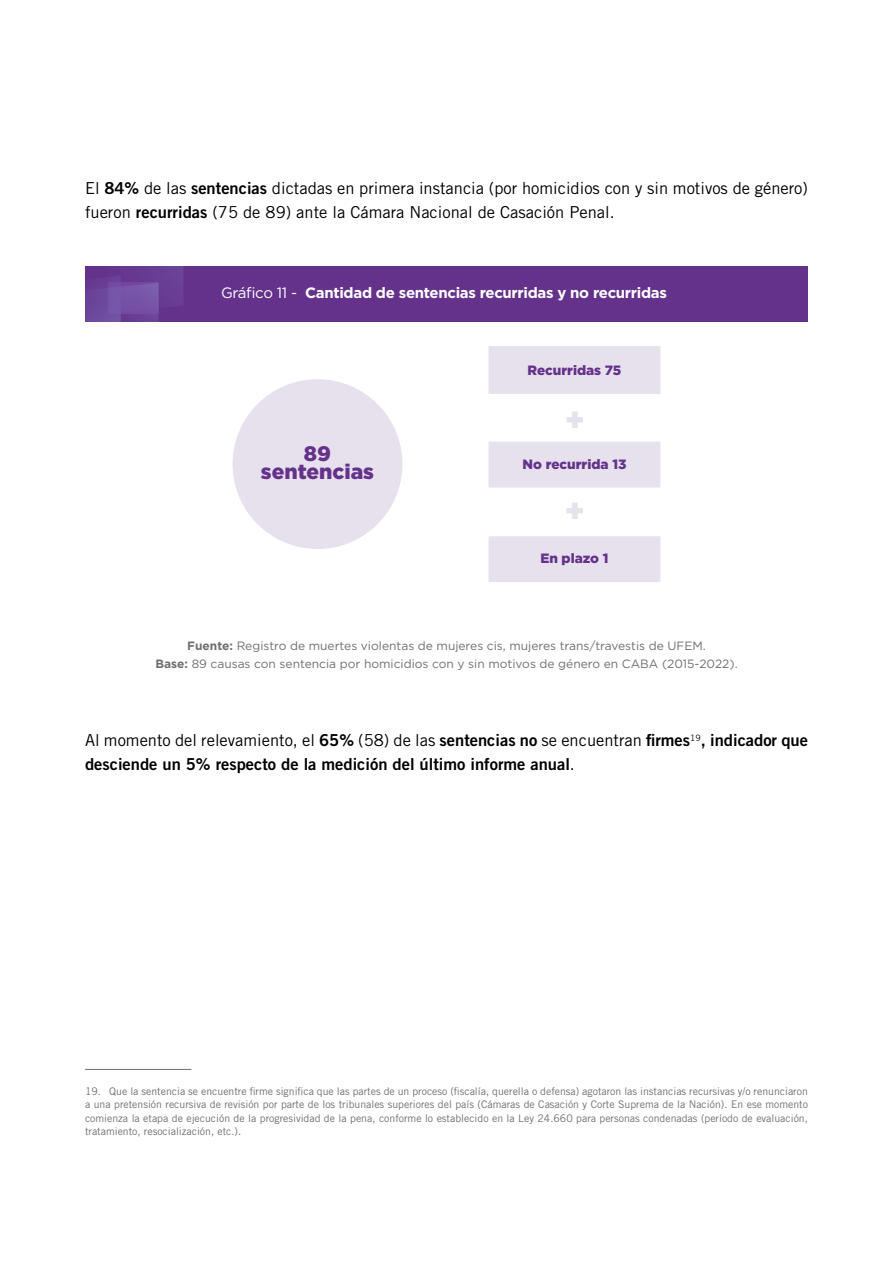
<style>
.page{position:relative;width:893px;height:1263px;background:#fff}
.page>*{position:absolute;margin:0;border:0;box-sizing:border-box;transform-origin:0 0}
.t1{font:900 31.95px "Gotham";color:#64328a}
.t2{font:900 21px/18px "Gotham";color:#64328a;text-align:center}
.t3{font:16.5px/24px "Trade Gothic LT Std";color:#000}
.t4{font:16.5px "Trade Gothic LT Std Bd 2";color:#000}
.t5{font:700 15px "Gotham";letter-spacing:-.02em;color:#fff}
.t6{font:900 13.5px "Gotham";color:#64328a}
.t7{font:12px/17.7px "Gotham";color:#706f6f;text-align:center}
.t8{font:10.5px/13.5px "Trade Gothic LT Std";color:#706f6f;text-align:justify}
.s1{font-family:"Trade Gothic LT Std Bd 2"}
.s2{font-weight:400}
.s3{font-weight:700}
.s4{font-family:"Trade Gothic LT Std"}
</style>
<div class="page">
<div style="left:233px;top:379px;width:169px;height:170px;background:#e7e0ed;border-radius:50%"></div>
<div style="left:85px;top:266px;width:723px;height:55px;background:#64328a"></div>
<svg style="left:85px;top:266px;width:98px;height:55px"></svg>
<div style="left:488px;top:442px;width:172px;height:45px;background:#e7e0ed"></div>
<div style="left:488px;top:536px;width:172px;height:46px;background:#e7e0ed"></div>
<div style="left:488px;top:346px;width:172px;height:48px;background:#e7e0ed"></div>
<hr style="left:85px;top:1069px;width:106px;height:1px;background:#706f6f">
<h3 class="t3" style="left:85px;top:176px;width:724px">El <span class="s1">84%</span> de las <span class="s1">sentencias</span> dictadas en primera instancia (por homicidios con y sin motivos de género) fueron <span class="s1">recurridas</span> (75 de 89) ante la Cámara Nacional de Casación Penal.</h3>
<h3 class="t5" style="left:221px;top:283px;width:447px"><span class="s2">Gráfico 11 -</span> Cantidad de sentencias recurridas y no recurridas</h3>
<p class="t6" style="left:527px;top:361px;width:95px">Recurridas 75</p>
<h2 class="t2" style="left:261px;top:444px;width:115px">89 sentencias</h2>
<h1 class="t1" style="left:564px;top:397px;width:22px">+</h1>
<p class="t6" style="left:522px;top:455px;width:105px">No recurrida 13</p>
<h1 class="t1" style="left:564px;top:489px;width:22px">+</h1>
<p class="t6" style="left:540px;top:549px;width:70px">En plazo 1</p>
<p class="t7" style="left:155px;top:637px;width:584px"><span class="s3">Fuente:</span> Registro de muertes violentas de mujeres cis, mujeres trans/travestis de UFEM.<br><span class="s3">Base:</span> 89 causas con sentencia por homicidios con y sin motivos de género en CABA (2015-2022).</p>
<h3 class="t3" style="left:85px;top:728px;width:724px">Al momento del relevamiento, el <span class="s1">65%</span> (58) de las <span class="s1">sentencias no</span> se encuentran <span class="s1">firmes</span><sup>19</sup><span class="s1">, indicador que</span></h3>
<h3 class="t4" style="left:85px;top:754px;width:491px">desciende un 5% respecto de la medición del último informe anual<span class="s4">.</span></h3>
<p class="t8" style="left:85px;top:1084px;width:724px">19. Que la sentencia se encuentre firme significa que las partes de un proceso (fiscalía, querella o defensa) agotaron las instancias recursivas y/o renunciaron a una pretensión recursiva de revisión por parte de los tribunales superiores del país (Cámaras de Casación y Corte Suprema de la Nación). En ese momento comienza la etapa de ejecución de la progresividad de la pena, conforme lo establecido en la Ley 24.660 para personas condenadas (período de evaluación, tratamiento, resocialización, etc.).</p>
</div>
